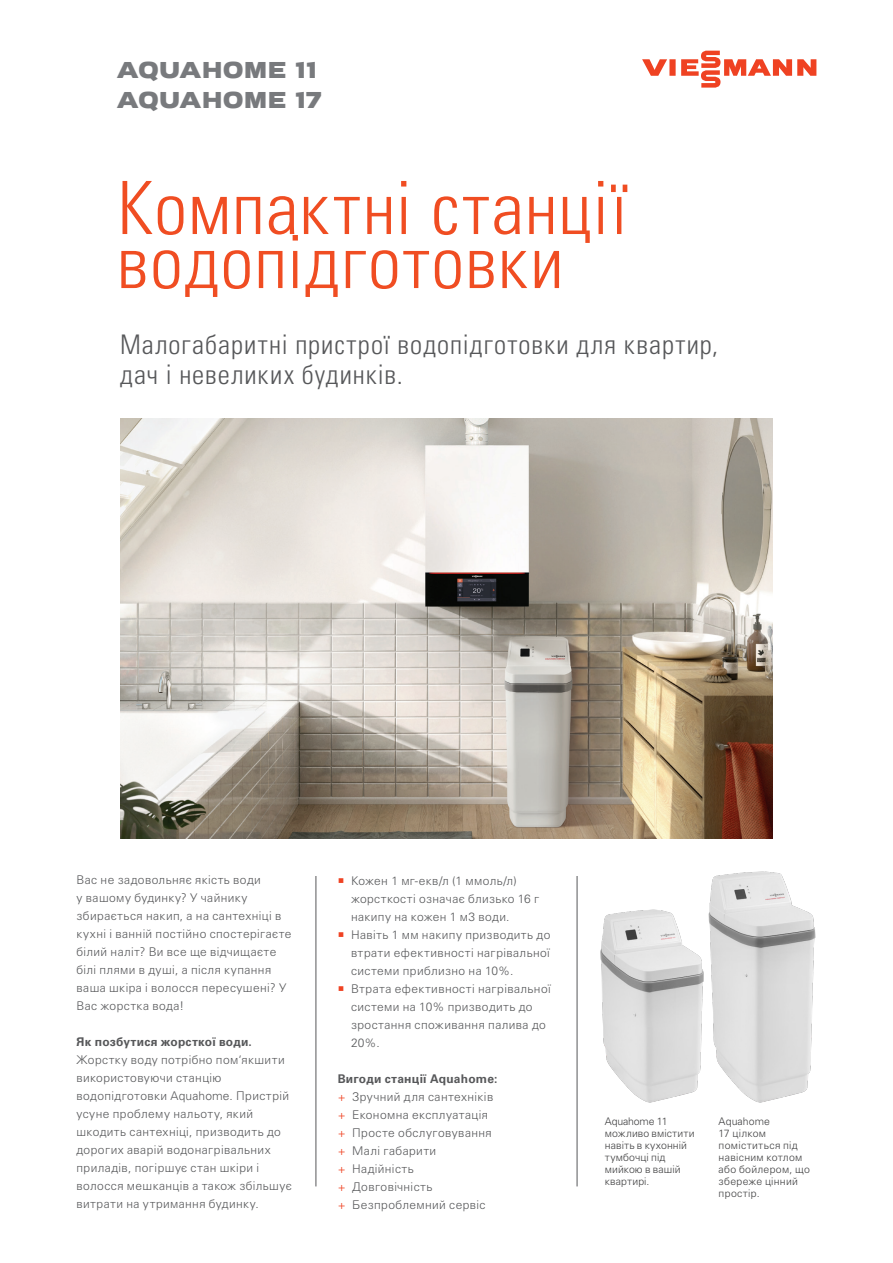
<style>
.page{position:relative;width:893px;height:1263px;background:#fff}
.page>*{position:absolute;margin:0;border:0;box-sizing:border-box;transform-origin:0 0}
.t1{font:73.5px/54px "Univers LTCYR 47 Light Cond";letter-spacing:.02em;color:#f04d22}
.t2{font:27px/30px "Univers LTCYR 47 Light Cond";letter-spacing:.04em;color:#57585a}
.t3{font:24px/30px "VIESSMANN Normal";letter-spacing:-.02em;color:#787a7d}
.t4{font:300 12px/18px "Univers LTCYR 45";letter-spacing:.035em;color:#57585a}
.t5{font:700 12px "Univers LTCYR 65";letter-spacing:.02em;color:#57585a}
.t6{font:300 10.5px/12px "Univers LTCYR 45";letter-spacing:.015em;color:#3e3e3f}
.s1{color:#ef4222}
</style>
<div class="page">
<hr style="left:316px;top:876px;width:1px;height:310px;background:#57585a">
<hr style="left:577px;top:876px;width:1px;height:310px;background:#57585a">
<img style="left:120px;top:418px;width:653px;height:421px">
<img style="left:773px;top:872px;width:43px;height:228px">
<img style="left:592px;top:741px;width:181px;height:362px">
<svg style="left:642px;top:51px;width:174px;height:37px"></svg>
<h3 class="t3" style="left:117px;top:56px;width:206px">AQUAHOME 11<br>AQUAHOME 17</h3>
<h1 class="t1" style="left:117px;top:177px;width:512px">Компактні станції водопідготовки</h1>
<h2 class="t2" style="left:120px;top:327px;width:600px">Малогабаритні пристрої водопідготовки для квартир, дач і невеликих будинків.</h2>
<p class="t4" style="left:77px;top:871px;width:216px">Вас не задовольняє якість води<br>у вашому будинку? У чайнику збирається накип, а на сантехніці в кухні і ванній постійно спостерігаєте білий наліт? Ви все ще відчищаєте білі плями в душі, а після купання ваша шкіра і волосся пересушені? У<br>Вас жорстка вода!</p>
<p class="t5" style="left:77px;top:1033px;width:177px">Як позбутися жорсткої води.</p>
<p class="t4" style="left:77px;top:1051px;width:217px">Жорстку воду потрібно пом‘якшити використовуючи станцію водопідготовки Aquahome. Пристрій усуне проблему нальоту, який шкодить сантехніці, призводить до дорогих аварій водонагрівальних приладів, погіршує стан шкіри і волосся мешканців а також збільшує витрати на утримання будинку.</p>
<p class="t4" style="left:351px;top:871px;width:190px;text-indent:-13px"><span class="s1">○</span> Кожен 1 мг-екв/л (1 ммоль/л) жорсткості означає близько 16 г накипу на кожен 1 м3 води.</p>
<p class="t4" style="left:351px;top:925px;width:201px;text-align:justify;text-indent:-13px"><span class="s1">○</span> Навіть 1 мм накипу призводить до втрати ефективності нагрівальної системи приблизно на 10%.</p>
<p class="t4" style="left:351px;top:979px;width:201px;text-indent:-13px"><span class="s1">○</span> Втрата ефективності нагрівальної системи на 10% призводить до зростання споживання палива до<br>20%.</p>
<p class="t5" style="left:338px;top:1070px;width:161px">Вигоди станції Aquahome:</p>
<p class="t4" style="left:338px;top:1087px;width:157px"><span class="s1">+</span> Зручний для сантехніків <span class="s1">+</span> Економна експлуатація <span class="s1">+</span> Просте обслуговування <span class="s1">+</span> Малі габарити<br><span class="s1">+</span> Надійність<br><span class="s1">+</span> Довговічність<br><span class="s1">+</span> Безпроблемний сервіс</p>
<p class="t6" style="left:605px;top:1115px;width:91px">Aquahome 11 можливо вмістити навіть в кухонній тумбочці під мийкою в вашій квартирі.</p>
<p class="t6" style="left:719px;top:1115px;width:93px">Aquahome<br>17 цілком поміститься під навісним котлом або бойлером, що збереже цінний простір.</p>
</div>
